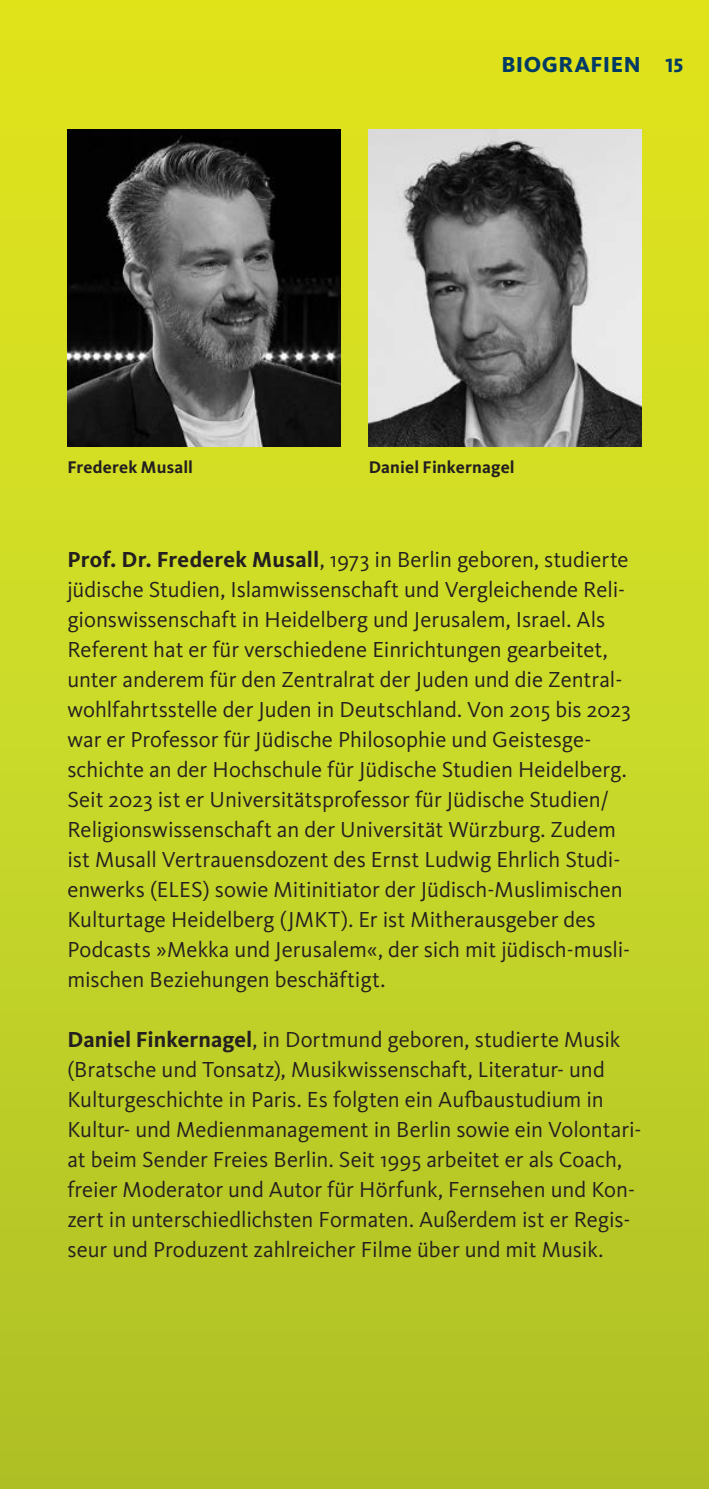
<style>
.page{position:relative;width:709px;height:1489px;background:#fff}
.page>*{position:absolute;margin:0;border:0;box-sizing:border-box;transform-origin:0 0}
.t1{font:22.5px/30px "WDR Sans";color:#231f20}
.t2{font:800 22.5px "WDR Sans";letter-spacing:.02em;color:#003a65}
.t3{font:700 17.5px "WDR Sans";letter-spacing:.01em;color:#231f20}
.s1{font-size:20px}
.s2{font-weight:700}
</style>
<div class="page">
<div style="left:0;top:0;width:709px;height:1488px;background:linear-gradient(to bottom,#e1e620,#b0c42a)"></div>
<img style="left:68px;top:129px;width:272px;height:318px">
<img style="left:369px;top:129px;width:272px;height:318px">
<p class="t2" style="left:501px;top:51px;width:183px">BIOGRAFIEN <span class="s1">15</span></p>
<p class="t3" style="left:67px;top:456px;width:127px">Frederek Musall</p>
<p class="t3" style="left:369px;top:456px;width:148px">Daniel Finkernagel</p>
<p class="t1" style="left:67px;top:544px;width:565px"><span class="s2">Prof. Dr. Frederek Musall</span>, 1973 in Berlin geboren, studierte jüdische Studien, Islamwissenschaft und Vergleichende Reli&shy;gionswissenschaft in Heidelberg und Jerusalem, Israel. Als Referent hat er für verschiedene Einrichtungen gearbeitet, unter anderem für den Zentralrat der Juden und die Zentral&shy;wohlfahrtsstelle der Juden in Deutschland. Von 2015 bis 2023 war er Professor für Jüdische Philosophie und Geistesge&shy;schichte an der Hochschule für Jüdische Studien Heidelberg.<br>Seit 2023 ist er Universitätsprofessor für Jüdische Studien/ Religionswissenschaft an der Universität Würzburg. Zudem ist Musall Vertrauensdozent des Ernst Ludwig Ehrlich Studi&shy;enwerks (ELES) sowie Mitinitiator der Jüdisch-Muslimischen Kulturtage Heidelberg (JMKT). Er ist Mitherausgeber des Podcasts »Mekka und Jerusalem«, der sich mit jüdisch-musli&shy;mischen Beziehungen beschäftigt.</p>
<p class="t1" style="left:67px;top:1024px;width:575px"><span class="s2">Daniel Finkernagel</span>, in Dortmund geboren, studierte Musik (Bratsche und Tonsatz), Musikwissenschaft, Literatur- und Kulturgeschichte in Paris. Es folgten ein Aufbaustudium in Kultur- und Medienmanagement in Berlin sowie ein Volontari&shy;at beim Sender Freies Berlin. Seit 1995 arbeitet er als Coach, freier Moderator und Autor für Hörfunk, Fernsehen und Kon&shy;zert in unterschiedlichsten Formaten. Außerdem ist er Regis&shy;seur und Produzent zahlreicher Filme über und mit Musik.</p>
</div>
